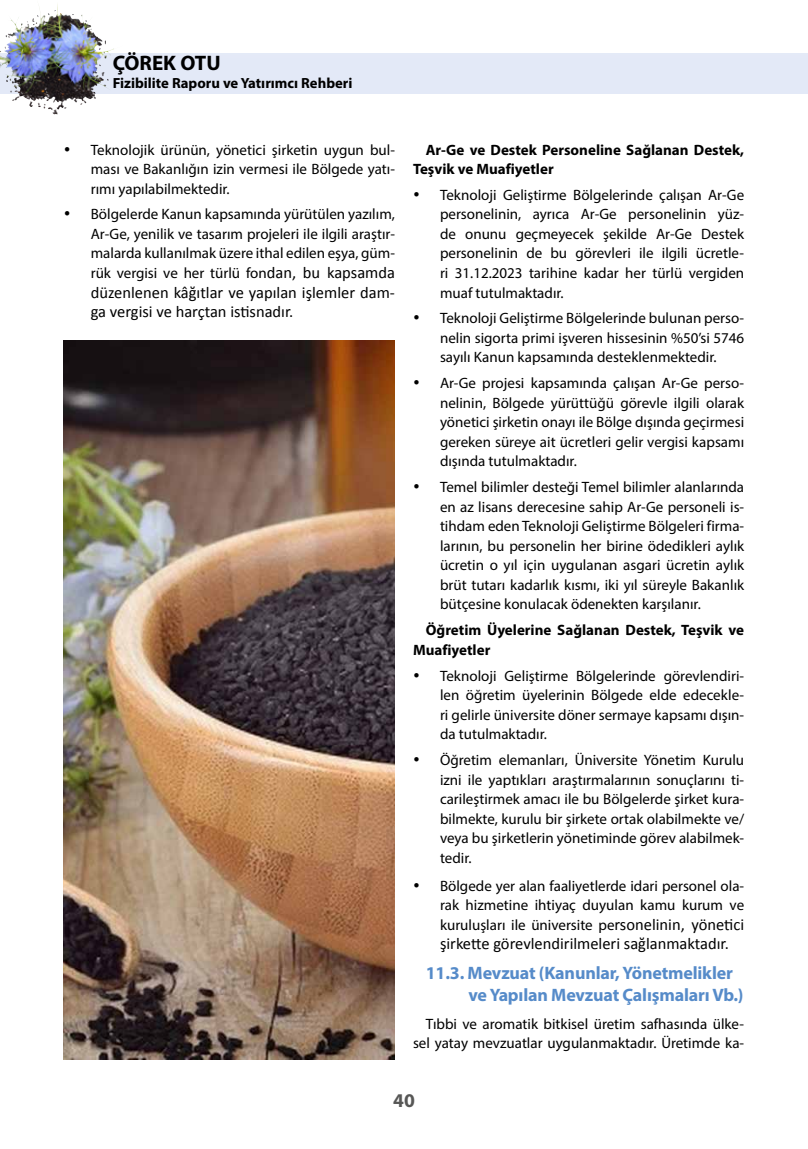
<style>
.page{position:relative;width:808px;height:1149px;background:#fff}
.page>*{position:absolute;margin:0;border:0;box-sizing:border-box;transform-origin:0 0}
.t1{font:700 21px "Myriad Pro";color:#000}
.t2{font:700 19.5px "Myriad Pro";color:#575756}
.t3{font:700 18px/21.6px "Myriad Pro";letter-spacing:-.01em;color:#568bc9}
.t4{font:16.5px/18.9px "Calibri";color:#000}
.t5{font:15px/19.5px "Myriad Pro";color:#000;text-align:justify}
.t6{font:700 15px/19.5px "Myriad Pro";color:#000}
.t7{font:700 14.7px "Myriad Pro";color:#000}
.s1{font-family:"Calibri";font-size:16.5px}
</style>
<div class="page">
<div style="left:0;top:53px;width:808px;height:41px;background:#e3e9f7"></div>
<img style="left:0;top:8px;width:41px;height:57px">
<img style="left:64px;top:340px;width:331px;height:719px">
<h1 class="t1" style="left:113px;top:49px;width:110px">ÇÖREK OTU</h1>
<p class="t7" style="left:113px;top:73px;width:241px">Fizibilite Raporu ve Yatırımcı Rehberi</p>
<p class="t5" style="left:91px;top:139px;width:306px;text-indent:-27px">• Teknolojik ürünün, yönetici şirketin uygun bul&shy;ması ve Bakanlığın izin vermesi ile Bölgede yatı&shy;rımı yapılabilmektedir.</p>
<p class="t5" style="left:91px;top:204px;width:306px;text-indent:-27px">• Bölgelerde Kanun kapsamında yürütülen yazılım, Ar-Ge, yenilik ve tasarım projeleri ile ilgili araştır&shy;malarda kullanılmak üzere ithal edilen eşya, güm&shy;rük vergisi ve her türlü fon<span class="s1">dan, bu kapsamda</span></p>
<p class="t4" style="left:91px;top:282px;width:306px">düzenlenen kâğıtlar ve yapılan işlemler dam&shy;ga vergisi ve harçtan istisnadır.</p>
<p class="t6" style="left:413px;top:139px;width:333px;text-indent:13px">Ar-Ge ve Destek Personeline Sağlanan Destek,<br>Teşvik ve Muafiyetler</p>
<p class="t5" style="left:440px;top:185px;width:306px;text-indent:-27px">• Teknoloji Geliştirme Bölgelerinde çalışan Ar-Ge personelinin, ayrıca Ar-Ge personelinin yüz&shy;de onunu geçmeyecek şekilde Ar-Ge Destek personelinin de bu görevleri ile ilgili ücretle&shy;ri 31.12.2023 tarihine kadar her türlü vergiden muaf tutulmaktadır.</p>
<p class="t5" style="left:440px;top:308px;width:306px;text-indent:-27px">• Teknoloji Geliştirme Bölgelerinde bulunan perso&shy;nelin sigorta primi işveren hissesinin %50’si 5746 sayılı Kanun kapsamında desteklenmektedir.</p>
<p class="t5" style="left:440px;top:373px;width:306px;text-indent:-27px">• Ar-Ge projesi kapsamında çalışan Ar-Ge perso&shy;nelinin, Bölgede yürüttüğü görevle ilgili olarak yönetici şirketin onayı ile Bölge dışında geçirmesi gereken süreye ait ücretleri gelir vergisi kapsamı dışında tutulmaktadır.</p>
<p class="t5" style="left:440px;top:477px;width:306px;text-indent:-27px">• Temel bilimler desteği Temel bilimler alanlarında en az lisans derecesine sahip Ar-Ge personeli is&shy;tihdam eden Teknoloji Geliştirme Bölgeleri firma&shy;larının, bu personelin her birine ödedikleri aylık ücretin o yıl için uygulanan asgari ücretin aylık brüt tutarı kadarlık kısmı, iki yıl süreyle Bakanlık bütçesine konulacak ödenekten karşılanır.</p>
<p class="t6" style="left:413px;top:619px;width:333px;text-indent:13px">Öğretim Üyelerine Sağlanan Destek, Teşvik ve<br>Muafiyetler</p>
<p class="t5" style="left:440px;top:665px;width:306px;text-indent:-27px">• Teknoloji Geliştirme Bölgelerinde görevlendiri&shy;len öğretim üyelerinin Bölgede elde edecekle&shy;ri gelirle üniversite döner sermaye kapsamı dışın&shy;da tutulmaktadır.</p>
<p class="t5" style="left:440px;top:749px;width:306px;text-indent:-27px">• Öğretim elemanları, Üniversite Yönetim Kurulu izni ile yaptıkları araştırmalarının sonuçlarını ti&shy;carileştirmek amacı ile bu Bölgelerde şirket kura&shy;bilmekte, kurulu bir şirkete ortak olabilmekte ve/ veya bu şirketlerin yönetiminde görev alabilmek&shy;tedir.</p>
<p class="t5" style="left:440px;top:875px;width:306px;text-indent:-27px">• Bölgede yer alan faaliyetlerde idari personel ola&shy;rak hizmetine ihtiyaç duyulan kamu kurum ve kuruluşları ile üniversite pe<span class="s1">rsonelinin, yönetici</span></p>
<p class="t4" style="left:440px;top:933px;width:290px">şirkette görevlendirilmeleri sağlanmaktadır.</p>
<p class="t3" style="left:468px;top:961px;width:277px;text-indent:-43px">11.3. Mevzuat (Kanunlar, Yönetmelikler ve Yapılan Mevzuat Çalışmaları Vb.)</p>
<p class="t5" style="left:413px;top:1013px;width:333px;text-align:right">Tıbbi ve aromatik bitkisel üretim safhasında ülke&shy;sel yatay mevzuatlar uygulanmaktadır. Üretimde ka-</p>
<h2 class="t2" style="left:393px;top:1087px;width:23px">40</h2>
</div>
